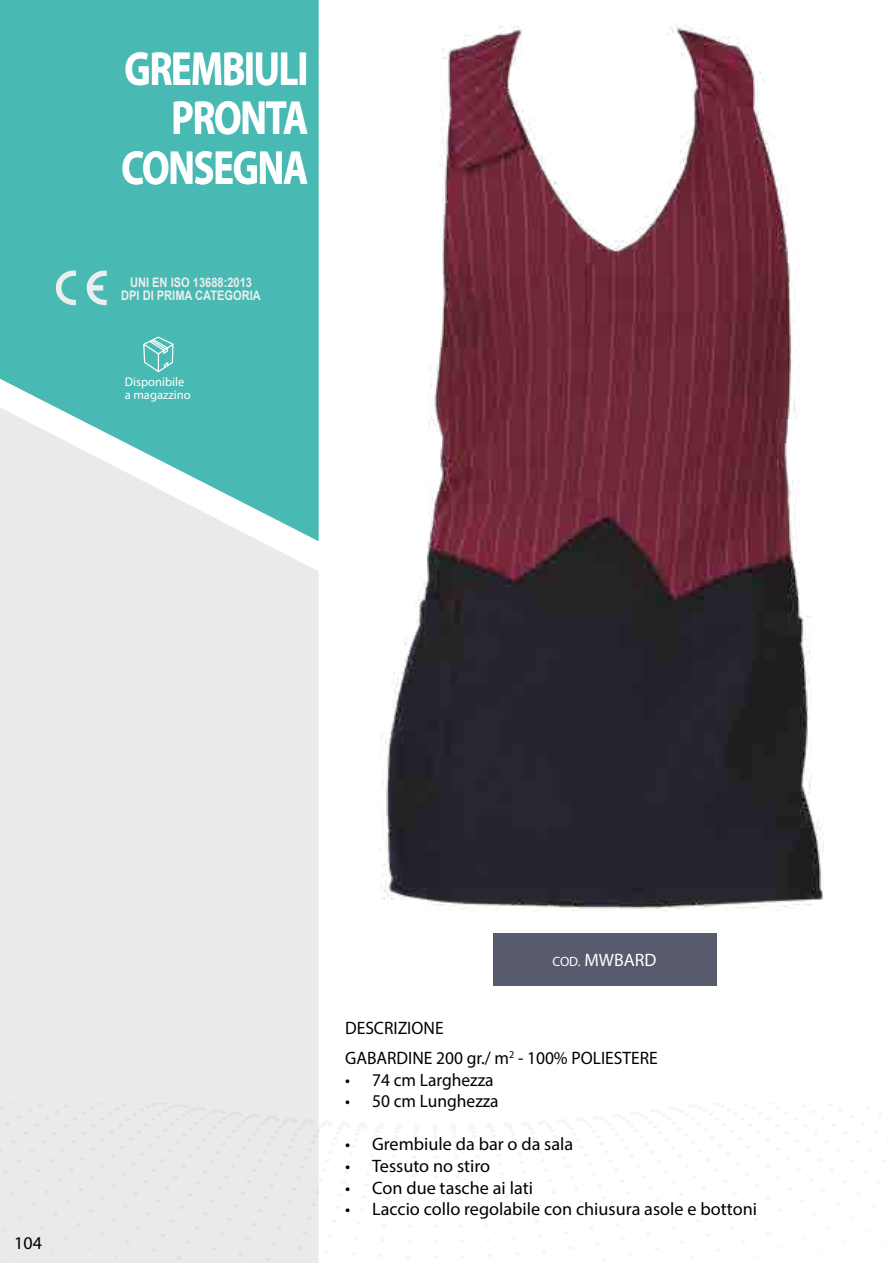
<style>
.page{position:relative;width:893px;height:1263px;background:#fff}
.page>*{position:absolute;margin:0;border:0;box-sizing:border-box;transform-origin:0 0}
.t1{font:700 48px/49.5px "Myriad Pro";letter-spacing:-.03em;color:#fff;text-align:right;scale:.8 1}
.t2{font:18px/30.2px "Myriad Pro";color:#000}
.t3{font:18px "Myriad Pro";color:#fff}
.t4{font:700 13.05px/13.2px "Arial";color:#ededed;text-align:center;scale:.84 1}
.t5{font:12.6px/12.6px "Myriad Pro";color:#fff}
.s1{font-size:13.5px}
</style>
<div class="page">
<div style="left:0;top:541px;width:319px;height:562px;background:#eaeaea"></div>
<div style="left:0;top:1103px;width:319px;height:160px;background:#eaeaea"></div>
<img style="left:160px;top:1103px;width:91px;height:14px">
<svg style="left:0;top:0;width:319px;height:541px;background:#62c1bc"></svg>
<img style="left:381px;top:23px;width:443px;height:888px">
<svg style="left:135px;top:325px;width:40px;height:48px;background:#60c2bd"></svg>
<svg style="left:55px;top:270px;width:21px;height:36px"></svg>
<svg style="left:86px;top:270px;width:21px;height:36px"></svg>
<div style="left:493px;top:933px;width:223px;height:52px;background:#585a6e"></div>
<h1 class="t1" style="left:121px;top:42px;width:235px">GREMBIULI<br>PRONTA<br>CONSEGNA</h1>
<p class="t4" style="left:121px;top:276px;width:168px">UNI EN ISO 13688:2013<br>DPI DI PRIMA CATEGORIA</p>
<p class="t5" style="left:125px;top:376px;width:68px">Disponibile a magazzino</p>
<p class="t2" style="left:14px;top:1227px;width:29px">104</p>
<p class="t3" style="left:552px;top:949px;width:106px"><span class="s1">COD.</span> MWBARD</p>
<p class="t2" style="left:345px;top:1012px;width:314px">DESCRIZIONE<br>GABARDINE 200 gr./ m<sup>2</sup> - 100% POLIESTERE</p>
<p class="t2" style="left:345px;top:1064px;width:150px">• 74 cm Larghezza</p>
<p class="t2" style="left:345px;top:1086px;width:155px">• 50 cm Lunghezza</p>
<p class="t2" style="left:345px;top:1129px;width:230px">• Grembiule da bar o da sala</p>
<p class="t2" style="left:345px;top:1150px;width:147px">• Tessuto no stiro</p>
<p class="t2" style="left:345px;top:1172px;width:189px">• Con due tasche ai lati</p>
<p class="t2" style="left:345px;top:1194px;width:413px">• Laccio collo regolabile con chiusura asole e bottoni</p>
</div>
